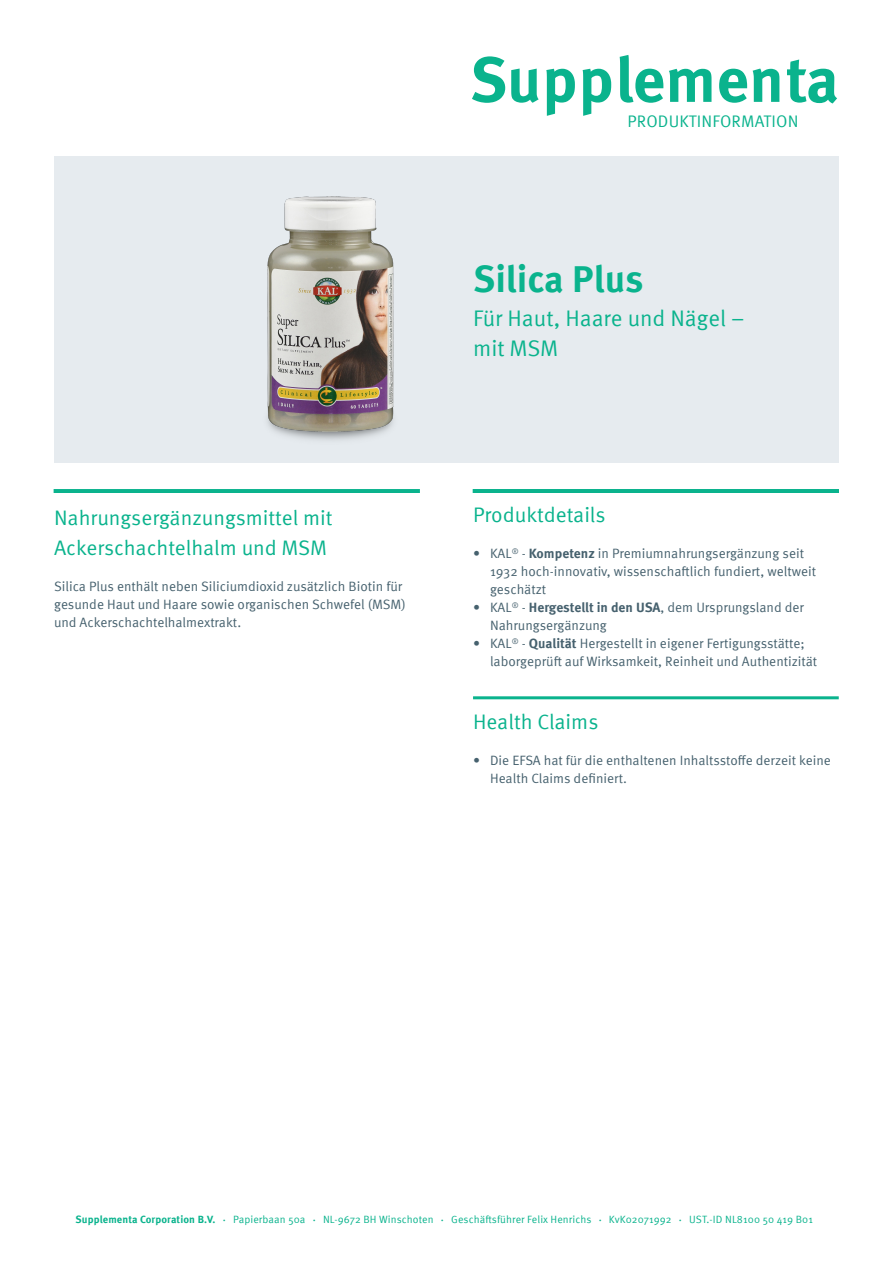
<style>
.page{position:relative;width:893px;height:1263px;background:#fff}
.page>*{position:absolute;margin:0;border:0;box-sizing:border-box;transform-origin:0 0}
.Produkt_Titel{font:700 63.45px "Meta Pro";color:#0ab38d}
.Produkt_Titel-2{font:700 37.5px "Meta Pro";color:#0ab38d}
.Produkt_Subline{font:22.5px "Meta Pro";color:#0ab38d}
.Produkt_Subline-2{font:21px "Meta Pro Norm";color:#0ab38d}
.Headline-Grün{font:21px "Meta Pro";color:#0ab38d}
.t1{font:16.65px "Meta Pro";letter-spacing:.01em;color:#0ab38d}
.Produkt_Subline-3{font:13.5px/18px "Meta Pro";color:#46616e}
.t2{font:13.5px/18px "Meta Pro Norm";color:#46616e}
.t3{font:10.5px "Meta Pro";letter-spacing:.01em;color:#0ab38d}
.t4{font:700 10.5px "Meta Pro";letter-spacing:.01em;color:#0ab38d}
.s1{font-weight:700}
.s2{font-size:4.5px}
</style>
<div class="page">
<div style="left:54px;top:156px;width:785px;height:306px;background:#e6ebef"></div>
<img style="left:267px;top:196px;width:127px;height:244px">
<hr style="left:473px;top:696px;width:366px;height:3px;background:#0ab38d">
<hr style="left:473px;top:489px;width:366px;height:3px;background:#0ab38d">
<hr style="left:54px;top:489px;width:366px;height:3px;background:#0ab38d">
<p class="Produkt_Titel" style="left:470px;top:30px;width:371px">Supplementa</p>
<p class="t1" style="left:628px;top:109px;width:172px">PRODUKTINFORMATION</p>
<p class="Produkt_Subline-2" style="left:54px;top:502px;width:280px">Nahrungsergänzungsmittel mit</p>
<p class="Produkt_Subline-2" style="left:54px;top:532px;width:274px">Ackerschachtelhalm und MSM</p>
<p class="Produkt_Subline-3" style="left:54px;top:576px;width:350px">Silica Plus enthält neben Siliciumdioxid zusätzlich Biotin für</p>
<p class="Produkt_Subline-3" style="left:54px;top:594px;width:353px">gesunde Haut und Haare sowie organischen Schwefel (MSM)</p>
<p class="Produkt_Subline-3" style="left:54px;top:612px;width:189px">und Ackerschachtelhalmextrakt.</p>
<p class="Produkt_Titel-2" style="left:473px;top:249px;width:172px">Silica Plus</p>
<p class="Produkt_Subline" style="left:473px;top:301px;width:273px">Für Haut, Haare und Nägel –</p>
<p class="Produkt_Subline" style="left:473px;top:331px;width:87px">mit MSM</p>
<p class="Headline-Grün" style="left:473px;top:499px;width:134px">Produktdetails</p>
<p class="Produkt_Subline-3" style="left:490px;top:543px;width:327px;text-indent:-17px">• KAL<sup>®</sup> - <span class="s1">Kompetenz</span> in Premiumnahrungsergänzung seit<br>1932 hoch-innovativ, wissenschaftlich fundiert, weltweit geschätzt</p>
<p class="Produkt_Subline-3" style="left:490px;top:597px;width:315px;text-indent:-17px">• KAL<sup>®</sup> - <span class="s1">Hergestellt in den USA</span>, dem Ursprungsland der<br>Nahrungsergänzung</p>
<p class="Produkt_Subline-3" style="left:490px;top:633px;width:329px;text-indent:-17px">• KAL<sup>®</sup> - <span class="s1">Qualität</span> Hergestellt in eigener Fertigungsstätte; laborgeprüft auf Wirksamkeit, Reinheit und Authentizität</p>
<p class="Headline-Grün" style="left:473px;top:706px;width:127px">Health Claims</p>
<p class="t2" style="left:490px;top:750px;width:342px;text-indent:-17px">• Die EFSA hat für die enthaltenen Inhaltsstoffe derzeit keine<br>Health Claims definiert.</p>
<p class="t4" style="left:76px;top:1211px;width:141px">Supplementa Corporation B.V.</p>
<p class="t3" style="left:223px;top:1211px;width:84px"><span class="s2">•</span> Papierbaan 50a</p>
<p class="t3" style="left:313px;top:1211px;width:122px"><span class="s2">•</span> NL-9672 BH Winschoten</p>
<p class="t3" style="left:441px;top:1211px;width:152px"><span class="s2">•</span> Geschäftsführer Felix Henrichs</p>
<p class="t3" style="left:599px;top:1211px;width:74px"><span class="s2">•</span> KvK02071992</p>
<p class="t3" style="left:679px;top:1211px;width:135px"><span class="s2">•</span> UST.-ID NL8100 50 419 B01</p>
</div>
